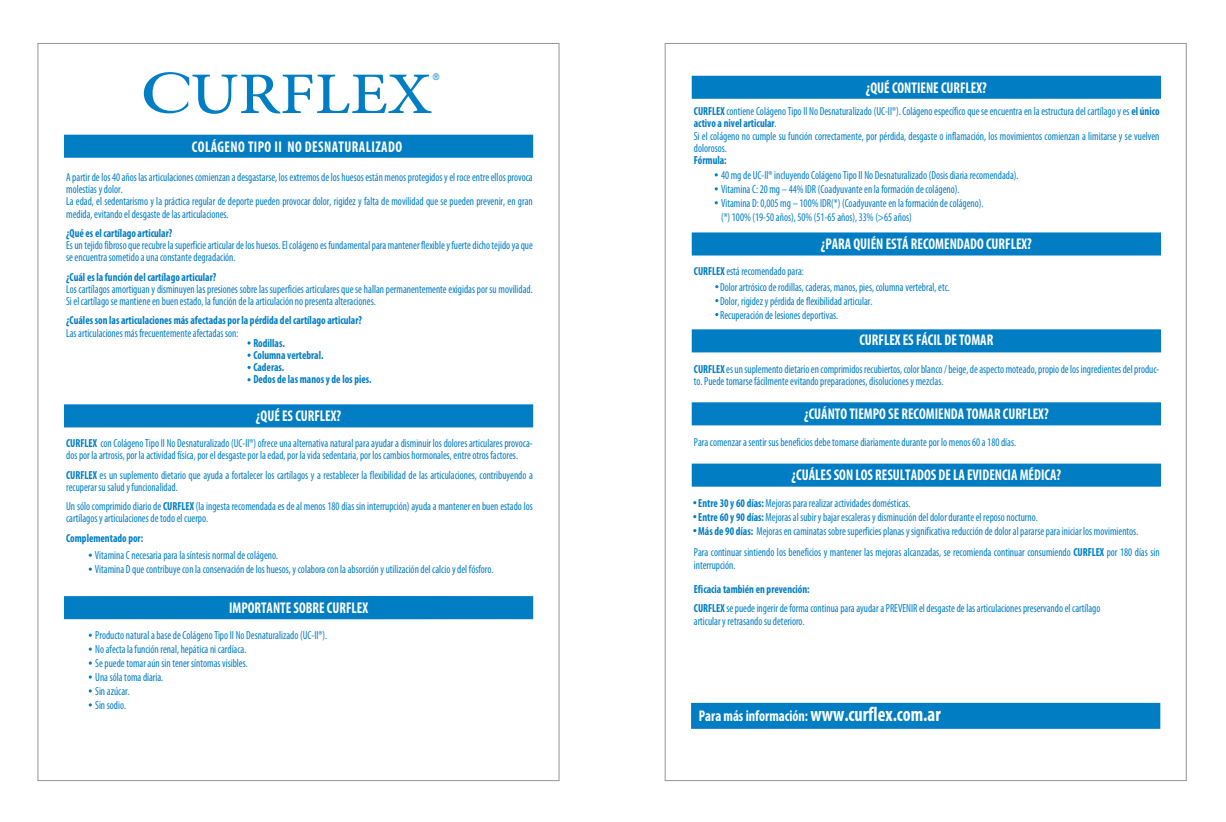
<style>
.page{position:relative;width:1226px;height:822px;background:#fff}
.page>*{position:absolute;margin:0;border:0;box-sizing:border-box;transform-origin:0 0}
.t1{font:700 condensed 15.58px "Myriad Pro";color:#fff;scale:.9 1}
.t2{font:700 condensed 15.58px "Myriad Pro";letter-spacing:.03em;color:#fff;scale:.9 1}
.t3{font:condensed 11.64px/12.2px "Myriad Pro";color:#007dc3;scale:.9 1}
.t4{font:700 condensed 11.64px/12.2px "Myriad Pro";color:#007dc3;scale:.9 1}
.t5{font:expanded 8.92px "Trade Gothic LT Std";color:#007dc3;scale:.93 1}
.s1{font-weight:700}
.s2{font-size:20.39px}
</style>
<div class="page">
<div style="left:37px;top:43px;width:522px;height:738px;background:#fff;border:1px solid #939598"></div>
<div style="left:664px;top:43px;width:522px;height:738px;background:#fff;border:1px solid #939598"></div>
<div style="left:691px;top:329px;width:469px;height:23px;background:#007dc3"></div>
<div style="left:691px;top:232px;width:469px;height:23px;background:#007dc3"></div>
<div style="left:691px;top:76px;width:469px;height:23px;background:#007dc3"></div>
<div style="left:691px;top:463px;width:469px;height:23px;background:#007dc3"></div>
<div style="left:64px;top:404px;width:469px;height:23px;background:#007dc3"></div>
<div style="left:64px;top:135px;width:469px;height:23px;background:#007dc3"></div>
<div style="left:691px;top:702px;width:469px;height:26px;background:#007dc3"></div>
<svg style="left:144px;top:72px;width:287px;height:42px"></svg>
<svg style="left:247px;top:353px;width:4px;height:4px"></svg>
<svg style="left:247px;top:366px;width:4px;height:3px"></svg>
<svg style="left:247px;top:378px;width:4px;height:3px"></svg>
<div style="left:691px;top:402px;width:469px;height:23px;background:#007dc3"></div>
<div style="left:64px;top:596px;width:469px;height:23px;background:#007dc3"></div>
<p class="t5" style="left:433px;top:71px;width:9px">®</p>
<h1 class="t2" style="left:192px;top:138px;width:235px">COLÁGENO TIPO II NO DESNATURALIZADO</h1>
<p class="t3" style="left:66px;top:171px;width:520px">A partir de los 40 años las articulaciones comienzan a desgastarse, los extremos de los huesos están menos protegidos y el roce entre ellos provoca molestias y dolor.<br>La edad, el sedentarismo y la práctica regular de deporte pueden provocar dolor, rigidez y falta de movilidad que se pueden prevenir, en gran medida, evitando el desgaste de las articulaciones.</p>
<p class="t4" style="left:66px;top:227px;width:119px">¿Qué es el cartílago articular?</p>
<p class="t3" style="left:66px;top:239px;width:520px">Es un tejido fibroso que recubre la superficie articular de los huesos. El colágeno es fundamental para mantener flexible y fuerte dicho tejido ya que se encuentra sometido a una constante degradación.</p>
<p class="t4" style="left:66px;top:271px;width:168px">¿Cuál es la función del cartílago articular?</p>
<p class="t3" style="left:66px;top:283px;width:520px">Los cartílagos amortiguan y disminuyen las presiones sobre las superficies articulares que se hallan permanentemente exigidas por su movilidad.<br>Si el cartílago se mantiene en buen estado, la función de la articulación no presenta alteraciones.</p>
<p class="t4" style="left:66px;top:314px;width:330px">¿Cuáles son las articulaciones más afectadas por la pérdida del cartílago articular?</p>
<p class="t3" style="left:66px;top:327px;width:193px">Las articulaciones más frecuentemente afectadas son:</p>
<p class="t4" style="left:253px;top:337px;width:133px">Rodillas.<br>Columna vertebral.<br>Caderas.<br>Dedos de las manos y de los pies.</p>
<h1 class="t1" style="left:256px;top:407px;width:96px">¿QUÉ ES CURFLEX?</h1>
<p class="t3" style="left:66px;top:437px;width:520px"><span class="s1">CURFLEX</span> con Colágeno Tipo II No Desnaturalizado (UC-II®) ofrece una alternativa natural para ayudar a disminuir los dolores articulares provoca&shy;dos por la artrosis, por la actividad física, por el desgaste por la edad, por la vida sedentaria, por los cambios hormonales, entre otros factores.</p>
<p class="t3" style="left:66px;top:468px;width:520px"><span class="s1">CURFLEX</span> es un suplemento dietario que ayuda a fortalecer los cartílagos y a restablecer la flexibilidad de las articulaciones, contribuyendo a recuperar su salud y funcionalidad.</p>
<p class="t3" style="left:66px;top:500px;width:520px">Un sólo comprimido diario de <span class="s1">CURFLEX</span> (la ingesta recomendada es de al menos 180 días sin interrupción) ayuda a mantener en buen estado los cartílagos y articulaciones de todo el cuerpo.</p>
<p class="t4" style="left:66px;top:531px;width:87px">Complementado por:</p>
<p class="t3" style="left:95px;top:548px;width:444px;line-height:14px">Vitamina C necesaria para la síntesis normal de colágeno.<br>Vitamina D que contribuye con la conservación de los huesos, y colabora con la absorción y utilización del calcio y del fósforo.</p>
<h1 class="t1" style="left:229px;top:599px;width:156px">IMPORTANTE SOBRE CURFLEX</h1>
<p class="t3" style="left:95px;top:628px;width:259px;line-height:14px">Producto natural a base de Colágeno Tipo II No Desnaturalizado (UC-II®).<br>No afecta la función renal, hepática ni cardíaca.<br>Se puede tomar aún sin tener síntomas visibles.<br>Una sóla toma diaria.<br>Sin azúcar.<br>Sin sodio.</p>
<h1 class="t1" style="left:865px;top:79px;width:136px">¿QUÉ CONTIENE CURFLEX?</h1>
<p class="t3" style="left:694px;top:105px;width:519px"><span class="s1">CURFLEX</span> contiene Colágeno Tipo II No Desnaturalizado (UC-II®). Colágeno específico que se encuentra en la estructura del cartílago y es <span class="s1">el único activo a nivel articular</span>.<br>Si el colágeno no cumple su función correctamente, por pérdida, desgaste o inflamación, los movimientos comienzan a limitarse y se vuelven dolorosos.</p>
<p class="t4" style="left:694px;top:154px;width:38px">Fórmula:</p>
<p class="t3" style="left:721px;top:168px;width:332px;line-height:14px">40 mg de UC-II® incluyendo Colágeno Tipo II No Desnaturalizado (Dosis diaria recomendada).<br>Vitamina C: 20 mg – 44% IDR (Coadyuvante en la formación de colágeno).<br>Vitamina D: 0,005 mg – 100% IDR(*) (Coadyuvante en la formación de colágeno).<br>(*) 100% (19-50 años), 50% (51-65 años), 33% (&gt;65 años)</p>
<p class="t3" style="left:694px;top:265px;width:124px"><span class="s1">CURFLEX</span> está recomendado para:</p>
<h1 class="t1" style="left:820px;top:235px;width:236px">¿PARA QUIÉN ESTÁ RECOMENDADO CURFLEX?</h1>
<p class="t3" style="left:720px;top:280px;width:257px;line-height:14px">Dolor artrósico de rodillas, caderas, manos, pies, columna vertebral, etc.<br>Dolor, rigidez y pérdida de flexibilidad articular.<br>Recuperación de lesiones deportivas.</p>
<h1 class="t1" style="left:859px;top:331px;width:150px">CURFLEX ES FÁCIL DE TOMAR</h1>
<p class="t3" style="left:694px;top:363px;width:519px"><span class="s1">CURFLEX</span> es un suplemento dietario en comprimidos recubiertos, color blanco / beige, de aspecto moteado, propio de los ingredientes del produc&shy;to. Puede tomarse fácilmente evitando preparaciones, disoluciones y mezclas.</p>
<h1 class="t1" style="left:804px;top:405px;width:273px">¿CUÁNTO TIEMPO SE RECOMIENDA TOMAR CURFLEX?</h1>
<p class="t3" style="left:694px;top:436px;width:359px">Para comenzar a sentir sus beneficios debe tomarse diariamente durante por lo menos 60 a 180 días.</p>
<h1 class="t1" style="left:791px;top:466px;width:301px">¿CUÁLES SON LOS RESULTADOS DE LA EVIDENCIA MÉDICA?</h1>
<p class="t3" style="left:698px;top:496px;width:490px;line-height:14px"><span class="s1">Entre 30 y 60 días:</span> Mejoras para realizar actividades domésticas.<br><span class="s1">Entre 60 y 90 días:</span> Mejoras al subir y bajar escaleras y disminución del dolor durante el reposo nocturno.<br><span class="s1">Más de 90 días:</span> Mejoras en caminatas sobre superficies planas y significativa reducción de dolor al pararse para iniciar los movimientos.</p>
<p class="t3" style="left:694px;top:546px;width:519px">Para continuar sintiendo los beneficios y mantener las mejoras alcanzadas, se recomienda continuar consumiendo <span class="s1">CURFLEX</span> por 180 días sin interrupción.</p>
<p class="t3" style="left:694px;top:580px;width:453px;line-height:19.2px"><span class="s1">Eficacia también en prevención:<br>CURFLEX</span> se puede ingerir de forma continua para ayudar a PREVENIR el desgaste de las articulaciones preservando el cartílago</p>
<p class="t3" style="left:694px;top:615px;width:125px">articular y retrasando su deterioro.</p>
<h1 class="t1" style="left:699px;top:706px;width:270px">Para más información: <span class="s2">www.curflex.com.ar</span></h1>
</div>
